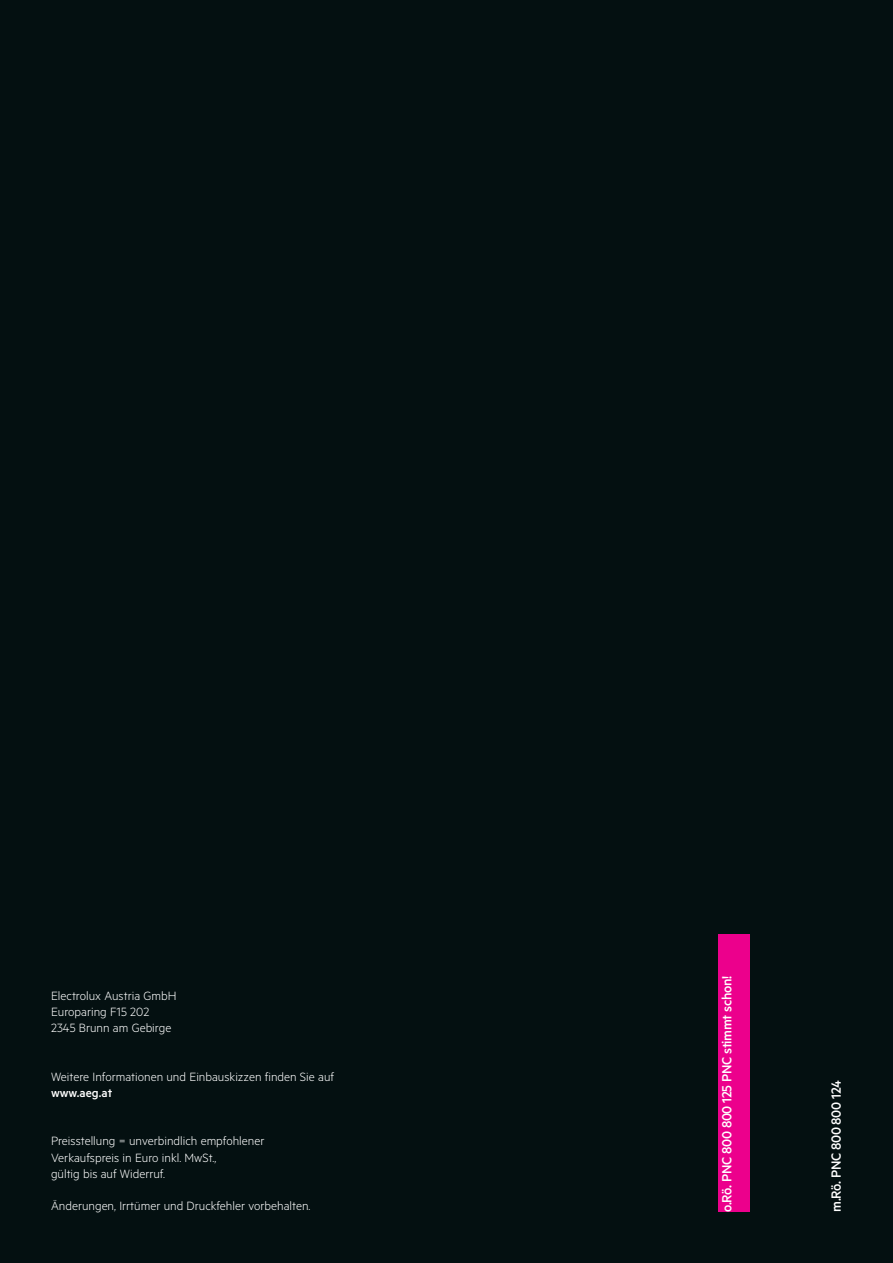
<style>
.page{position:relative;width:893px;height:1263px;background:#041011}
.page>*{position:absolute;margin:0;border:0;box-sizing:border-box;transform-origin:0 0}
.t1{font:500 15px "Metric";letter-spacing:-.02em;color:#fff}
.t2{font:300 13.5px/16.2px "Metric";color:#fff}
.t3{font:500 13.5px "Metric";color:#fff}
</style>
<div class="page">
<div style="left:719px;top:934px;width:31px;height:278px;background:#ec008c"></div>
<p class="t2" style="left:51px;top:988px;width:127px">Electrolux Austria GmbH<br>Europaring F15 202<br>2345 Brunn am Gebirge</p>
<p class="t2" style="left:51px;top:1069px;width:284px">Weitere Informationen und Einbauskizzen finden Sie auf</p>
<p class="t3" style="left:51px;top:1087px;width:63px">www.aeg.at</p>
<p class="t2" style="left:51px;top:1134px;width:215px">Preisstellung = unverbindlich empfohlener<br>Verkaufspreis in Euro inkl. MwSt.,<br>gültig bis auf Widerruf.</p>
<p class="t2" style="left:51px;top:1199px;width:261px">Änderungen, Irrtümer und Druckfehler vorbehalten.</p>
<p class="t1" style="left:721px;top:1212px;width:238px;rotate:-90deg">o.Rö. PNC 800 800 125 PNC stimmt schon!</p>
<p class="t1" style="left:830px;top:1212px;width:133px;rotate:-90deg">m.Rö. PNC 800 800 124</p>
</div>
